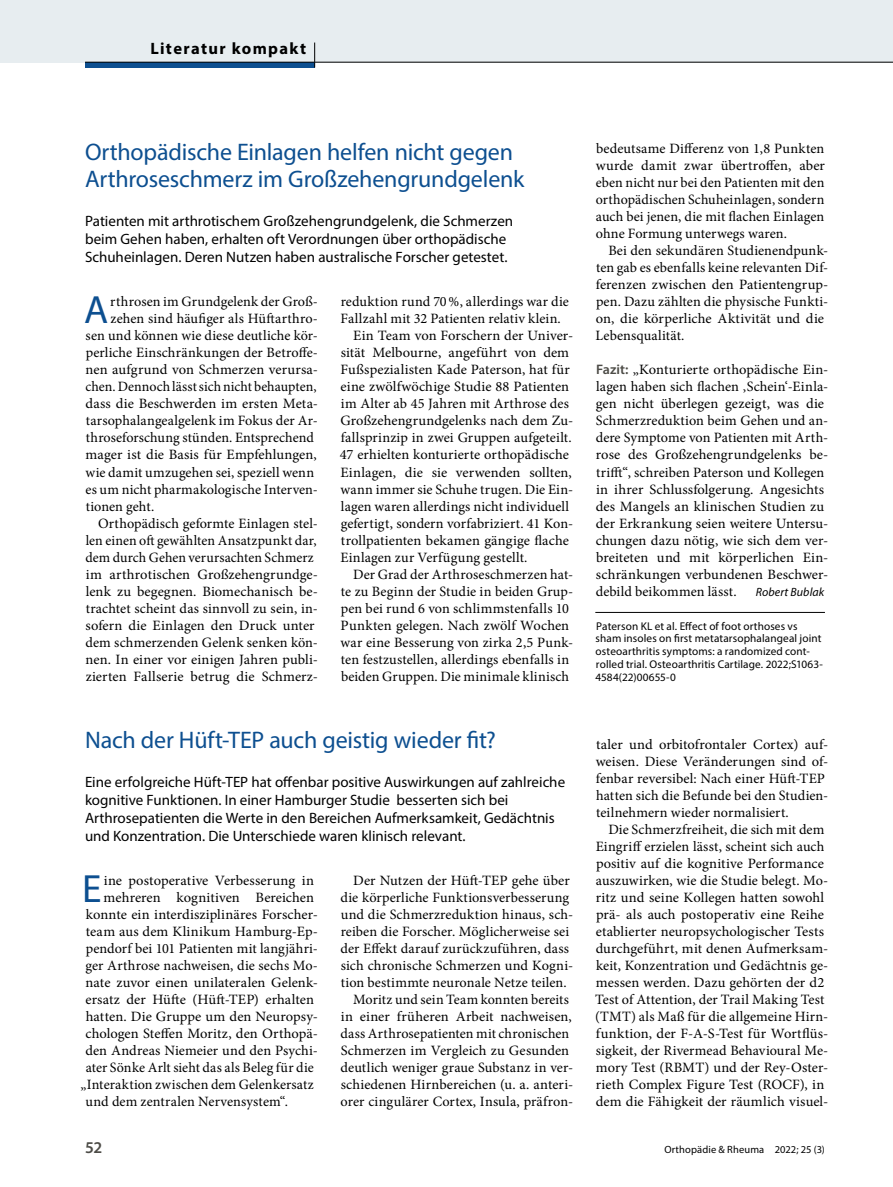
<style>
.page{position:relative;width:893px;height:1187px;background:#fff}
.page>*{position:absolute;margin:0;border:0;box-sizing:border-box;transform-origin:0 0}
.Para_Initial_2{font:39.45px "Myriad Pro";color:#0d4f90}
.Title_2{font:24px/27px "Myriad Pro";letter-spacing:-.01em;color:#0d4f90}
.t1{font:700 16.5px "Myriad Pro";letter-spacing:.08em;color:#000}
.t2{font:600 16.5px "Myriad Pro";color:#4d4c47}
.Trailer_2{font:15px/18px "Myriad Pro";color:#000}
.Para_Indent{font:14.25px/17px "Minion Pro";letter-spacing:.005em;color:#000}
.Para_Initial_2-2{font:14.25px "Minion Pro";letter-spacing:.005em;color:#000}
.SectionHeading_3_Dat{font:14.25px/17px "Minion Pro";letter-spacing:.005em;color:#000}
.SectionHeading_3_Dat-2{font:italic 12px "Myriad Pro";letter-spacing:.01em;color:#000}
.Source_x{font:11.25px/12.8px "Myriad Pro";letter-spacing:.01em;color:#000}
.t3{font:10.5px "Myriad Pro";letter-spacing:.015em;color:#000}
.s1{font-family:"Myriad Pro";font-weight:600;font-size:13.8px;color:#4d4c47}
</style>
<div class="page">
<div style="left:0;top:0;width:892px;height:62px;background:#e7edf0"></div>
<hr style="left:595px;top:612px;width:230px;height:1px;background:#000">
<div style="left:85px;top:62px;width:230px;height:5px;background:#0d4f90"></div>
<hr style="left:85px;top:62px;width:230px;height:1px;background:#000">
<hr style="left:315px;top:62px;width:578px;height:1px;background:#000">
<svg style="left:314px;top:43px;width:1px;height:24px"></svg>
<p class="t1" style="left:150px;top:37px;width:157px">Literatur kompakt</p>
<p class="Title_2" style="left:85px;top:138px;width:441px">Orthopädische Einlagen helfen nicht gegen<br>Arthroseschmerz im Großzehengrundgelenk</p>
<p class="Trailer_2" style="left:85px;top:212px;width:430px">Patienten mit arthrotischem Großzehengrundgelenk, die Schmerzen beim Gehen haben, erhalten oft Verordnungen über orthopädische<br>Schuheinlagen. Deren Nutzen haben australische Forscher getestet.</p>
<p class="Para_Initial_2" style="left:84px;top:286px;width:26px">A</p>
<p class="Para_Initial_2-2" style="left:110px;top:292px;width:209px">rthrosen im Grundgelenk der Groß-</p>
<p class="Para_Indent" style="left:341px;top:293px;width:230px">reduktion rund 70%, allerdings war die<br>Fallzahl mit 32 Patienten relativ klein.</p>
<p class="Para_Indent" style="left:340px;top:327px;width:235px;text-indent:14px">Ein Team von Forschern der Univer&shy;sität Melbourne, angeführt von dem Fußspezialisten Kade Paterson, hat für eine zwölfwöchige Studie 88 Patienten im Alter ab 45 Jahren mit Arthrose des Großzehengrundgelenks nach dem Zu&shy;fallsprinzip in zwei Gruppen aufgeteilt.<br>47 erhielten konturierte orthopädische Einlagen, die sie verwenden sollten, wann immer sie Schuhe trugen. Die Ein&shy;lagen waren allerdings nicht individuell gefertigt, sondern vorfabriziert. 41 Kon&shy;trollpatienten bekamen gängige flache Einlagen zur Verfügung gestellt.</p>
<p class="Para_Indent" style="left:341px;top:565px;width:234px;text-indent:13px">Der Grad der Arthroseschmerzen hat&shy;te zu Beginn der Studie in beiden Grup&shy;pen bei rund 6 von schlimmstenfalls 10<br>Punkten gelegen. Nach zwölf Wochen war eine Besserung von zirka 2,5 Punk&shy;ten festzustellen, allerdings ebenfalls in beiden Gruppen. Die minimale klinisch</p>
<p class="Para_Initial_2-2" style="left:111px;top:309px;width:209px">zehen sind häufiger als Hüftarthro-</p>
<p class="Para_Initial_2-2" style="left:86px;top:326px;width:234px">sen und können wie diese deutliche kör-</p>
<p class="Para_Initial_2-2" style="left:86px;top:343px;width:234px">perliche Einschränkungen der Betroffe-</p>
<p class="Para_Initial_2-2" style="left:86px;top:360px;width:234px">nen aufgrund von Schmerzen verursa-</p>
<p class="Para_Initial_2-2" style="left:85px;top:377px;width:233px">chen. Dennoch lässt sich nicht behaupten,</p>
<p class="Para_Initial_2-2" style="left:85px;top:394px;width:232px">dass die Beschwerden im ersten Meta-</p>
<p class="Para_Initial_2-2" style="left:86px;top:411px;width:234px">tarsophalangealgelenk im Fokus der Ar-</p>
<p class="Para_Initial_2-2" style="left:86px;top:428px;width:230px">throseforschung stünden. Entsprechend</p>
<p class="Para_Initial_2-2" style="left:86px;top:445px;width:233px">mager ist die Basis für Empfehlungen,</p>
<p class="Para_Initial_2-2" style="left:85px;top:462px;width:230px">wie damit umzugehen sei, speziell wenn</p>
<p class="Para_Initial_2-2" style="left:85px;top:479px;width:234px">es um nicht pharmakologische Interven-</p>
<p class="Para_Initial_2-2" style="left:86px;top:496px;width:70px">tionen geht.</p>
<p class="Para_Indent" style="left:85px;top:514px;width:234px;text-indent:13px">Orthopädisch geformte Einlagen stel&shy;len einen oft gewählten Ansatzpunkt dar, dem durch Gehen verursachten Schmerz im arthrotischen Großzehengrundge&shy;lenk zu begegnen. Biomechanisch be&shy;trachtet scheint das sinnvoll zu sein, in&shy;sofern die Einlagen den Druck unter dem schmerzenden Gelenk senken kön&shy;nen. In einer vor einigen Jahren publi&shy;zierten Fallserie betrug die Schmerz-</p>
<p class="Title_2" style="left:85px;top:726px;width:412px">Nach der Hüft-TEP auch geistig wieder fit?</p>
<p class="Trailer_2" style="left:85px;top:773px;width:482px">Eine erfolgreiche Hüft-TEP hat offenbar positive Auswirkungen auf zahlreiche kognitive Funktionen. In einer Hamburger Studie besserten sich bei Arthrosepatienten die Werte in den Bereichen Aufmerksamkeit, Gedächtnis und Konzentration. Die Unterschiede waren klinisch relevant.</p>
<p class="Para_Initial_2" style="left:82px;top:864px;width:21px">E</p>
<p class="Para_Initial_2-2" style="left:104px;top:870px;width:212px">ine postoperative Verbesserung in</p>
<p class="Para_Indent" style="left:341px;top:871px;width:234px;text-indent:13px">Der Nutzen der Hüft-TEP gehe über die körperliche Funktionsverbesserung und die Schmerzreduktion hinaus, sch&shy;reiben die Forscher. Möglicherweise sei der Effekt darauf zurückzuführen, dass sich chronische Schmerzen und Kogni&shy;tion bestimmte neuronale Netze teilen.</p>
<p class="Para_Indent" style="left:341px;top:991px;width:234px;text-align:center">Moritz und sein Team konnten bereits<br>in einer früheren Arbeit nachweisen, dass Arthrosepatienten mit chronischen Schmerzen im Vergleich zu Gesunden deutlich weniger graue Substanz in ver&shy;schiedenen Hirnbereichen (u. a. anteri&shy;orer cingulärer Cortex, Insula, präfron-</p>
<p class="Para_Initial_2-2" style="left:104px;top:887px;width:212px">mehreren kognitiven Bereichen</p>
<p class="Para_Initial_2-2" style="left:86px;top:904px;width:234px">konnte ein interdisziplinäres Forscher-</p>
<p class="Para_Initial_2-2" style="left:86px;top:921px;width:234px">team aus dem Klinikum Hamburg-Ep-</p>
<p class="Para_Initial_2-2" style="left:86px;top:938px;width:234px">pendorf bei 101 Patienten mit langjähri-</p>
<p class="Para_Initial_2-2" style="left:86px;top:955px;width:234px">ger Arthrose nachweisen, die sechs Mo-</p>
<p class="Para_Initial_2-2" style="left:86px;top:972px;width:232px">nate zuvor einen unilateralen Gelenk-</p>
<p class="Para_Initial_2-2" style="left:85px;top:989px;width:230px">ersatz der Hüfte (Hüft-TEP) erhalten</p>
<p class="Para_Initial_2-2" style="left:86px;top:1006px;width:234px">hatten. Die Gruppe um den Neuropsy-</p>
<p class="Para_Initial_2-2" style="left:85px;top:1023px;width:234px">chologen Steffen Moritz, den Orthopä-</p>
<p class="Para_Initial_2-2" style="left:85px;top:1040px;width:234px">den Andreas Niemeier und den Psychi-</p>
<p class="Para_Initial_2-2" style="left:86px;top:1057px;width:230px">ater Sönke Arlt sieht das als Beleg für die</p>
<p class="Para_Initial_2-2" style="left:80px;top:1074px;width:235px">„Interaktion zwischen dem Gelenkersatz</p>
<p class="Para_Initial_2-2" style="left:86px;top:1091px;width:204px">und dem zentralen Nervensystem“.</p>
<p class="Para_Indent" style="left:596px;top:140px;width:231px;text-align:justify">bedeutsame Differenz von 1,8 Punkten wurde damit zwar übertroffen, aber eben nicht nur bei den Patienten mit den orthopädischen Schuheinlagen, sondern auch bei jenen, die mit flachen Einlagen ohne Formung unterwegs waren.</p>
<p class="Para_Indent" style="left:596px;top:242px;width:234px;text-indent:13px">Bei den sekundären Studienendpunk&shy;ten gab es ebenfalls keine relevanten Dif&shy;ferenzen zwischen den Patientengrup&shy;pen. Dazu zählten die physische Funkti&shy;on, die körperliche Aktivität und die Lebensqualität.</p>
<p class="SectionHeading_3_Dat" style="left:596px;top:361px;width:234px"><span class="s1">Fazit:</span> „Konturierte orthopädische Ein&shy;lagen haben sich flachen ‚Schein‘-Einla&shy;gen nicht überlegen gezeigt, was die Schmerzreduktion beim Gehen und an&shy;dere Symptome von Patienten mit Arth&shy;rose des Großzehengrundgelenks be&shy;trifft“, schreiben Paterson und Kollegen in ihrer Schlussfolgerung. Angesichts des Mangels an klinischen Studien zu der Erkrankung seien weitere Untersu&shy;chungen dazu nötig, wie sich dem ver&shy;breiteten und mit körperlichen Ein&shy;schränkungen verbundenen Beschwer&shy;debild beikommen lässt.</p>
<p class="SectionHeading_3_Dat-2" style="left:756px;top:584px;width:70px">Robert Bublak</p>
<p class="Source_x" style="left:595px;top:619px;width:229px">Paterson KL et al. Effect of foot orthoses vs sham insoles on first metatarsophalangeal joint osteoarthritis symptoms: a randomized cont&shy;rolled trial. Osteoarthritis Cartilage. 2022;S1063- 4584(22)00655-0</p>
<p class="Para_Indent" style="left:596px;top:735px;width:234px">taler und orbitofrontaler Cortex) auf&shy;weisen. Diese Veränderungen sind of&shy;fenbar reversibel: Nach einer Hüft-TEP hatten sich die Befunde bei den Studien&shy;teilnehmern wieder normalisiert.</p>
<p class="Para_Indent" style="left:595px;top:820px;width:235px;text-indent:13px">Die Schmerzfreiheit, die sich mit dem Eingriff erzielen lässt, scheint sich auch positiv auf die kognitive Performance auszuwirken, wie die Studie belegt. Mo&shy;ritz und seine Kollegen hatten sowohl prä- als auch postoperativ eine Reihe etablierter neuropsychologischer Tests durchgeführt, mit denen Aufmerksam&shy;keit, Konzentration und Gedächtnis ge&shy;messen werden. Dazu gehörten der d2<br>Test of Attention, der Trail Making Test (TMT) als Maß für die allgemeine Hirn&shy;funktion, der F-A-S-Test für Wortflüs&shy;sigkeit, der Rivermead Behavioural Me&shy;mory Test (RBMT) und der Rey-Oster&shy;rieth Complex Figure Test (ROCF), in dem die Fähigkeit der räumlich visuel-</p>
<p class="t2" style="left:85px;top:1136px;width:19px">52</p>
<p class="t3" style="left:664px;top:1142px;width:162px">Orthopädie &amp; Rheuma 2022; 25 (3)</p>
</div>
